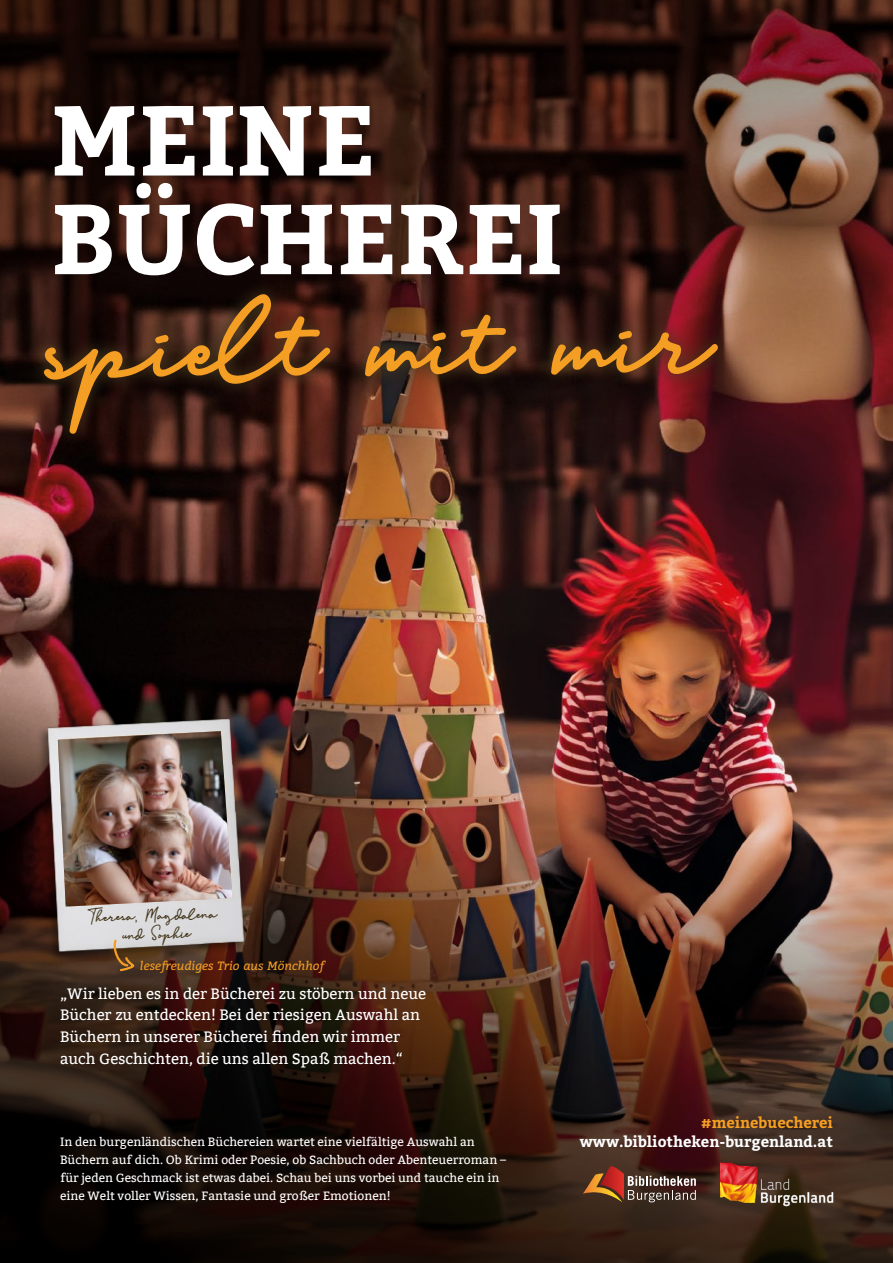
<style>
.page{position:relative;width:893px;height:1263px;background:#fff}
.page>*{position:absolute;margin:0;border:0;box-sizing:border-box;transform-origin:0 0}
.t1{font:180.3px "Balig Script";color:#f59e24}
.t2{font:700 98.55px/98.6px "Bitter";color:#fff}
.t3{font:24.15px/18.9px "Balig Script";color:#45371d;text-align:center}
.t4{font:15px/21.8px "Bitter";color:#fff}
.t5{font:700 15px "Bitter";color:#fff}
.t6{font:700 15px "Bitter";color:#f59e24}
.t7{font:12px/18px "Bitter";color:#fff}
.t8{font:italic 12px "Bitter";color:#f59e24}
</style>
<div class="page">
<img style="left:0;top:673px;width:893px;height:590px">
<img style="left:0;top:0;width:893px;height:673px">
<svg style="left:27px;top:274px;width:708px;height:176px;background:#3e1d15"></svg>
<div style="left:36px;top:716px;width:210px;height:247px;background:#000;opacity:.4"></div>
<img style="left:43px;top:715px;width:206px;height:242px">
<img style="left:58px;top:731px;width:174px;height:176px">
<svg style="left:112px;top:938px;width:23px;height:34px"></svg>
<svg style="left:583px;top:1166px;width:113px;height:36px;background:#6e4737"></svg>
<img style="left:720px;top:1161px;width:115px;height:45px">
<h2 class="t2" style="left:51px;top:92px;width:513px">MEINE<br>BÜCHEREI</h2>
<h1 class="t1" style="left:41px;top:248px;width:668px">spielt mit mir</h1>
<h3 class="t3" style="left:89px;top:910px;width:129px;rotate:-2deg">Theresa, Magdalena und Sophie</h3>
<p class="t8" style="left:140px;top:957px;width:186px">lesefreudiges Trio aus Mönchhof</p>
<p class="t4" style="left:60px;top:983px;width:367px">„Wir lieben es in der Bücherei zu stöbern und neue Bücher zu entdecken! Bei der riesigen Auswahl an Büchern in unserer Bücherei finden wir immer auch Geschichten, die uns allen Spaß machen.“</p>
<p class="t7" style="left:60px;top:1133px;width:447px">In den burgenländischen Büchereien wartet eine vielfältige Auswahl an Büchern auf dich. Ob Krimi oder Poesie, ob Sachbuch oder Abenteuerroman – für jeden Geschmack ist etwas dabei. Schau bei uns vorbei und tauche ein in eine Welt voller Wissen, Fantasie und großer Emotionen!</p>
<p class="t6" style="left:701px;top:1113px;width:134px">#meinebuecherei</p>
<p class="t5" style="left:580px;top:1133px;width:255px">www.bibliotheken-burgenland.at</p>
</div>
